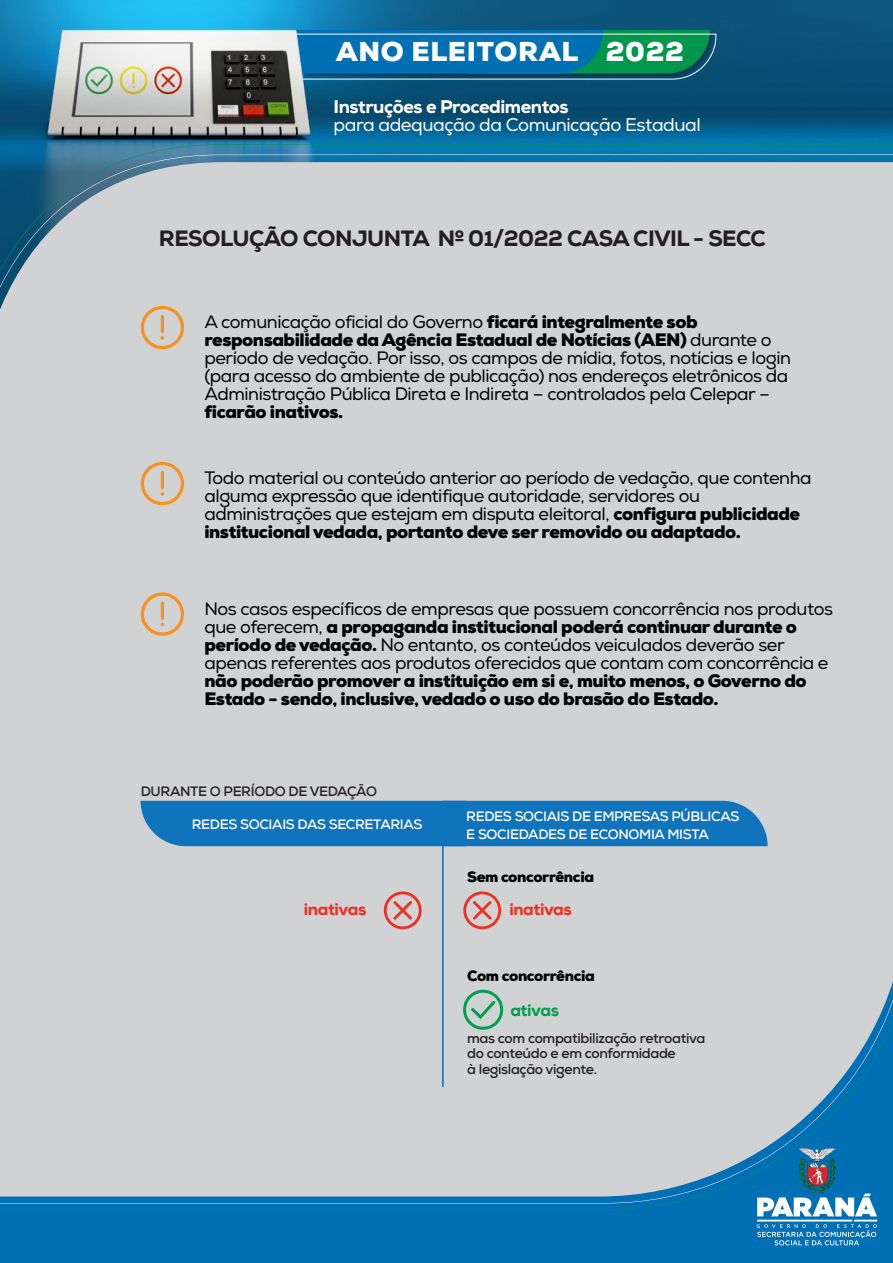
<style>
.page{position:relative;width:893px;height:1263px;background:#fff}
.page>*{position:absolute;margin:0;border:0;box-sizing:border-box;transform-origin:0 0}
.t1{font:900 27.3px "Nexa";letter-spacing:.025em;color:#fff}
.t2{font:800 22.05px "Nexa";letter-spacing:-.025em;color:#231f20}
.t3{font:18.3px "Nexa";letter-spacing:-.025em;color:#fff}
.t4{font:800 18.3px "Nexa";letter-spacing:-.025em;color:#fff}
.t5{font:18px/18px "Nexa";letter-spacing:-.025em;color:#000001}
.t6{font:900 18px/18px "Nexa";letter-spacing:-.025em;color:#000001}
.t7{font:800 16.65px "Nexa";letter-spacing:-.025em;color:#ee2f22}
.t8{font:800 16.65px "Nexa";letter-spacing:-.025em;color:#00a04e}
.t9{font:900 15px "Nexa";letter-spacing:-.025em;color:#000001}
.t10{font:700 14.1px/15.5px "Nexa";letter-spacing:-.025em;color:#231f20}
.t11{font:700 13.65px/17.5px "Nexa";letter-spacing:-.025em;color:#fff}
.t12{font:700 13.65px "Nexa";letter-spacing:-.025em;color:#231f20}
.s1{font-weight:900}
</style>
<div class="page">
<img style="left:0;top:0;width:691px;height:144px">
<img style="left:691px;top:0;width:202px;height:144px">
<div style="left:0;top:424px;width:893px;height:839px;background:#006fb3"></div>
<img style="left:294px;top:27px;width:423px;height:54px">
<svg style="left:296px;top:30px;width:420px;height:49px;background:#0b7895"></svg>
<div style="left:0;top:154px;width:893px;height:1049px;background:#d1d2d4"></div>
<svg style="left:757px;top:1148px;width:120px;height:97px"></svg>
<svg style="left:141px;top:306px;width:43px;height:43px;background:#dac1a4"></svg>
<svg style="left:141px;top:462px;width:43px;height:43px;background:#dac1a4"></svg>
<svg style="left:141px;top:592px;width:43px;height:44px;background:#dac2a5"></svg>
<hr style="left:442px;top:803px;width:2px;height:284px;background:#006fb3">
<div style="left:141px;top:801px;width:627px;height:45px;background:#1074bc"></div>
<svg style="left:463px;top:990px;width:40px;height:40px;background:#96c3ae"></svg>
<svg style="left:384px;top:891px;width:38px;height:38px"></svg>
<svg style="left:463px;top:891px;width:38px;height:38px"></svg>
<h1 class="t1" style="left:336px;top:34px;width:350px">ANO ELEITORAL 2022</h1>
<p class="t4" style="left:334px;top:95px;width:237px">Instruções e Procedimentos</p>
<p class="t3" style="left:334px;top:113px;width:369px">para adequação da Comunicação Estadual</p>
<p class="t2" style="left:159px;top:224px;width:608px">RESOLUÇÃO CONJUNTA Nº 01/2022 CASA CIVIL - SECC</p>
<p class="t5" style="left:204px;top:314px;width:588px">A comunicação oficial do Governo <span class="s1">ficará integralmente sob responsabilidade da Agência Estadual de Notícias (AEN)</span> durante o período de vedação. Por isso, os campos de mídia, fotos, notícias e login (para acesso do ambiente de publicação) nos endereços eletrônicos da Administração Pública Direta e Indireta – controlados pela Celepar –</p>
<p class="t6" style="left:204px;top:403px;width:140px">ficarão inativos.</p>
<p class="t5" style="left:204px;top:470px;width:609px">Todo material ou conteúdo anterior ao período de vedação, que contenha alguma expressão que identifique autoridade, servidores ou administrações que estejam em disputa eleitoral, <span class="s1">configura publicidade institucional vedada, portanto deve ser removido ou adaptado.</span></p>
<p class="t5" style="left:204px;top:600px;width:630px">Nos casos específicos de empresas que possuem concorrência nos produtos que oferecem, <span class="s1">a propaganda institucional poderá continuar durante o período de vedação.</span> No entanto, os conteúdos veiculados deverão ser apenas referentes aos produtos oferecidos que contam com concorrência e</p>
<p class="t6" style="left:204px;top:672px;width:604px">não poderão promover a instituição em si e, muito menos, o Governo do<br>Estado - sendo, inclusive, vedado o uso do brasão do Estado.</p>
<p class="t12" style="left:141px;top:782px;width:238px">DURANTE O PERÍODO DE VEDAÇÃO</p>
<p class="t11" style="left:192px;top:815px;width:232px">REDES SOCIAIS DAS SECRETARIAS</p>
<p class="t11" style="left:466px;top:808px;width:274px">REDES SOCIAIS DE EMPRESAS PÚBLICAS<br>E SOCIEDADES DE ECONOMIA MISTA</p>
<p class="t9" style="left:467px;top:867px;width:128px">Sem concorrência</p>
<p class="t7" style="left:304px;top:899px;width:64px">inativas</p>
<p class="t7" style="left:509px;top:899px;width:64px">inativas</p>
<p class="t9" style="left:467px;top:966px;width:129px">Com concorrência</p>
<p class="t8" style="left:510px;top:999px;width:50px">ativas</p>
<p class="t10" style="left:467px;top:1030px;width:240px">mas com compatibilização retroativa do conteúdo e em conformidade<br>à legislação vigente.</p>
</div>
